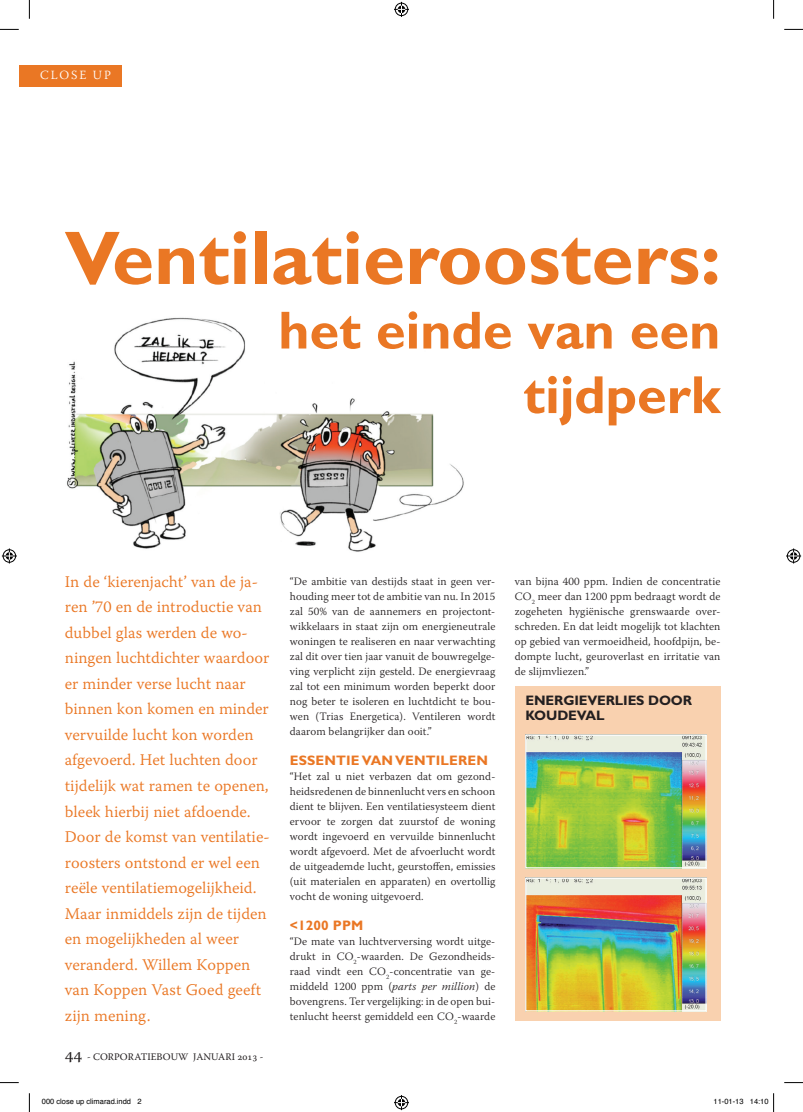
<style>
.page{position:relative;width:803px;height:1112px;background:#fff}
.page>*{position:absolute;margin:0;border:0;box-sizing:border-box;transform-origin:0 0}
.t1{font:700 76.25px "Gill Sans Tur";color:#ea7724}
.t2{font:700 53.75px/64.5px "Gill Sans Tur";color:#ea7724;text-align:right}
.t3{font:16.25px/25.5px "Warnock Pro Light Capt";color:#ea7724}
.t4{font:700 13.75px "Gill Sans Tur";letter-spacing:.075em;color:#ea7724}
.t5{font:700 13.75px/15px "Gill Sans";letter-spacing:-.01em;color:#231f20}
.t6{font:300 12.5px "Warnock Pro";letter-spacing:.155em;color:#fff}
.t7{font:300 11.25px/15px "Warnock Pro";letter-spacing:.01em;color:#231f20;text-align:justify}
.t8{font:10px "Warnock Pro";letter-spacing:.005em;color:#231f20}
.t9{font:7.5px "Helvetica";color:#000}
.s1{font-style:italic}
.s2{font-size:17.5px}
</style>
<div class="page">
<div style="left:19px;top:65px;width:103px;height:21px;background:#ea7724"></div>
<div style="left:515px;top:686px;width:205px;height:334px;background:#f9d1af"></div>
<img style="left:527px;top:736px;width:177px;height:129px">
<div style="left:525px;top:734px;width:181px;height:133px;border:1px solid #fff"></div>
<img style="left:527px;top:879px;width:177px;height:129px">
<div style="left:525px;top:877px;width:181px;height:133px;border:1px solid #fff"></div>
<img style="left:67px;top:317px;width:397px;height:235px">
<svg style="left:0;top:29px;width:19px;height:1px"></svg>
<svg style="left:784px;top:29px;width:19px;height:1px"></svg>
<svg style="left:0;top:1082px;width:19px;height:1px"></svg>
<svg style="left:784px;top:1082px;width:19px;height:1px"></svg>
<svg style="left:29px;top:0;width:1px;height:19px"></svg>
<svg style="left:29px;top:1093px;width:1px;height:18px"></svg>
<svg style="left:773px;top:0;width:1px;height:19px"></svg>
<svg style="left:394px;top:2px;width:15px;height:15px"></svg>
<svg style="left:394px;top:1095px;width:15px;height:14px"></svg>
<svg style="left:2px;top:548px;width:15px;height:15px"></svg>
<svg style="left:786px;top:548px;width:15px;height:15px"></svg>
<svg style="left:773px;top:1093px;width:1px;height:18px"></svg>
<p class="t6" style="left:40px;top:68px;width:72px">close up</p>
<h1 class="t1" style="left:65px;top:213px;width:658px">Ventilatieroosters:</h1>
<h2 class="t2" style="left:278px;top:297px;width:444px">het einde van een tijdperk</h2>
<p class="t3" style="left:65px;top:568px;width:207px">In de ‘kierenjacht’ van de ja&shy;ren ’70 en de introductie van dubbel glas werden de wo&shy;ningen luchtdichter waardoor er minder verse lucht naar binnen kon komen en minder vervuilde lucht kon worden afgevoerd. Het luchten door tijdelijk wat ramen te openen, bleek hierbij niet afdoende.<br>Door de komst van ventilatie&shy;roosters ontstond er wel een reële ventilatiemogelijkheid.<br>Maar inmiddels zijn de tijden en mogelijkheden al weer veranderd. Willem Koppen van Koppen Vast Goed geeft zijn mening.</p>
<p class="t7" style="left:290px;top:573px;width:207px">“De ambitie van destijds staat in geen ver&shy;houding meer tot de ambitie van nu. In 2015 zal 50% van de aannemers en projectont&shy;wikkelaars in staat zijn om energieneutrale woningen te realiseren en naar verwachting zal dit over tien jaar vanuit de bouwregelge&shy;ving verplicht zijn gesteld. De energievraag zal tot een minimum worden beperkt door nog beter te isoleren en luchtdicht te bou&shy;wen (Trias Energetica). Ventileren wordt daarom belangrijker dan ooit.”</p>
<p class="t4" style="left:290px;top:752px;width:200px">Essentie van ventileren</p>
<p class="t7" style="left:290px;top:768px;width:207px">“Het zal u niet verbazen dat om gezond&shy;heidsredenen de binnenlucht vers en schoon dient te blijven. Een ventilatiesysteem dient ervoor te zorgen dat zuurstof de woning wordt ingevoerd en vervuilde binnenlucht wordt afgevoerd. Met de afvoerlucht wordt de uitgeademde lucht, geurstoffen, emissies (uit materialen en apparaten) en overtollig vocht de woning uitgevoerd.</p>
<p class="t4" style="left:290px;top:917px;width:75px">&lt;1200 ppm</p>
<p class="t7" style="left:290px;top:933px;width:207px">“De mate van luchtverversing wordt uitge&shy;drukt in CO <sub>2</sub>-waarden. De Gezondheids&shy;raad vindt een CO <sub>2</sub>-concentratie van ge&shy;middeld 1200 ppm (<span class="s1">parts per million</span>) de bovengrens. Ter vergelijking: in de open bui&shy;tenlucht heerst gemiddeld een CO <sub>2</sub>-waarde</p>
<p class="t8" style="left:65px;top:1050px;width:200px"><span class="s2">44</span> - CORPORATIEBOUW JANUARI 2013 -</p>
<p class="t7" style="left:515px;top:573px;width:207px">van bijna 400 ppm. Indien de concentratie CO <sub>2</sub> meer dan 1200 ppm bedraagt wordt de zogeheten hygiënische grenswaarde over&shy;schreden. En dat leidt mogelijk tot klachten op gebied van vermoeidheid, hoofdpijn, be&shy;dompte lucht, geuroverlast en irritatie van de slijmvliezen.”</p>
<p class="t5" style="left:525px;top:692px;width:168px">ENERGIEVERLIES DOOR<br>KOUDEVAL</p>
<p class="t9" style="left:42px;top:1095px;width:101px">000 close up climarad.indd 2</p>
<p class="t9" style="left:713px;top:1095px;width:57px">11-01-13 14:10</p>
</div>
